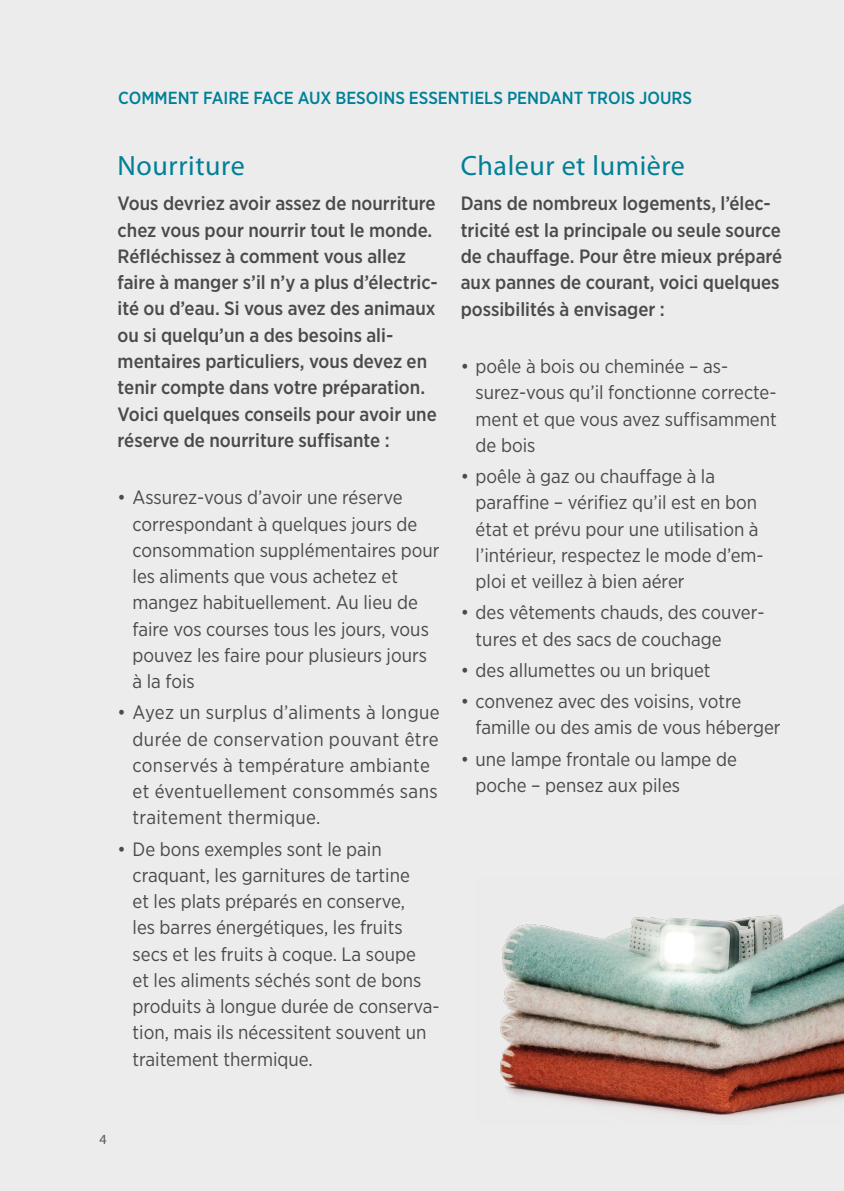
<style>
.page{position:relative;width:844px;height:1191px;background:#fff}
.page>*{position:absolute;margin:0;border:0;box-sizing:border-box;transform-origin:0 0}
.t1{font:28px "Myriad Pro";letter-spacing:.02em;color:#008098}
.t2{font:19.25px/26.2px "Gotham Narrow";color:#4a4a49}
.t3{font:500 19.25px/26.2px "Gotham Narrow";color:#4a4a49}
.t4{font:19.25px/26.2px "Gotham Narrow";letter-spacing:.02em;color:#4a4a49}
.t5{font:500 17.5px "Gotham Narrow";color:#008098}
.t6{font:14px "Myriad Pro";color:#575756}
</style>
<div class="page">
<div style="left:0;top:0;width:843px;height:1191px;background:#ececec"></div>
<img style="left:500px;top:904px;width:343px;height:214px">
<p class="t5" style="left:118px;top:86px;width:575px">COMMENT FAIRE FACE AUX BESOINS ESSENTIELS PENDANT TROIS JOURS</p>
<h1 class="t1" style="left:118px;top:148px;width:128px">Nourriture</h1>
<p class="t3" style="left:118px;top:190px;width:321px">Vous devriez avoir assez de nourriture chez vous pour nourrir tout le monde.<br>Réfléchissez à comment vous allez faire à manger s’il n’y a plus d’électric&shy;ité ou d’eau. Si vous avez des animaux ou si quelqu’un a des besoins ali&shy;mentaires particuliers, vous devez en tenir compte dans votre préparation.<br>Voici quelques conseils pour avoir une réserve de nourriture suffisante :</p>
<p class="t2" style="left:132px;top:484px;width:308px;text-indent:-15px">• Assurez-vous d’avoir une réserve correspondant à quelques jours de consommation supplémentaires pour les aliments que vous achetez et mangez habituellement. Au lieu de faire vos courses tous les jours, vous pouvez les faire pour plusieurs jours à la fois</p>
<p class="t4" style="left:132px;top:699px;width:308px;text-indent:-15px">• Ayez un surplus d’aliments à longue durée de conservation pouvant être conservés à température ambiante et éventuellement consommés sans traitement thermique.</p>
<p class="t2" style="left:132px;top:835px;width:308px;text-indent:-15px">• De bons exemples sont le pain craquant, les garnitures de tartine<br>et les plats préparés en conserve,<br>les barres énergétiques, les fruits secs et les fruits à coque. La soupe<br>et les aliments séchés sont de bons produits à longue durée de conserva&shy;tion, mais ils nécessitent souvent un traitement thermique.</p>
<h1 class="t1" style="left:460px;top:148px;width:226px">Chaleur et lumière</h1>
<p class="t3" style="left:460px;top:190px;width:323px">Dans de nombreux logements, l’élec&shy;tricité est la principale ou seule source de chauffage. Pour être mieux préparé aux pannes de courant, voici quelques possibilités à envisager :</p>
<p class="t2" style="left:475px;top:353px;width:303px;text-indent:-15px">• poêle à bois ou cheminée – as&shy;surez-vous qu’il fonctionne correcte&shy;ment et que vous avez suffisamment de bois</p>
<p class="t2" style="left:475px;top:463px;width:289px;text-indent:-15px">• poêle à gaz ou chauffage à la paraffine – vérifiez qu’il est en bon état et prévu pour une utilisation à l’intérieur, respectez le mode d’em&shy;ploi et veillez à bien aérer</p>
<p class="t2" style="left:475px;top:599px;width:290px;text-indent:-15px">• des vêtements chauds, des couver&shy;tures et des sacs de couchage</p>
<p class="t2" style="left:460px;top:656px;width:251px">• des allumettes ou un briquet</p>
<p class="t2" style="left:475px;top:687px;width:306px;text-indent:-15px">• convenez avec des voisins, votre famille ou des amis de vous héberger</p>
<p class="t2" style="left:475px;top:745px;width:263px;text-indent:-15px">• une lampe frontale ou lampe de poche – pensez aux piles</p>
<p class="t6" style="left:99px;top:1130px;width:9px">4</p>
</div>
